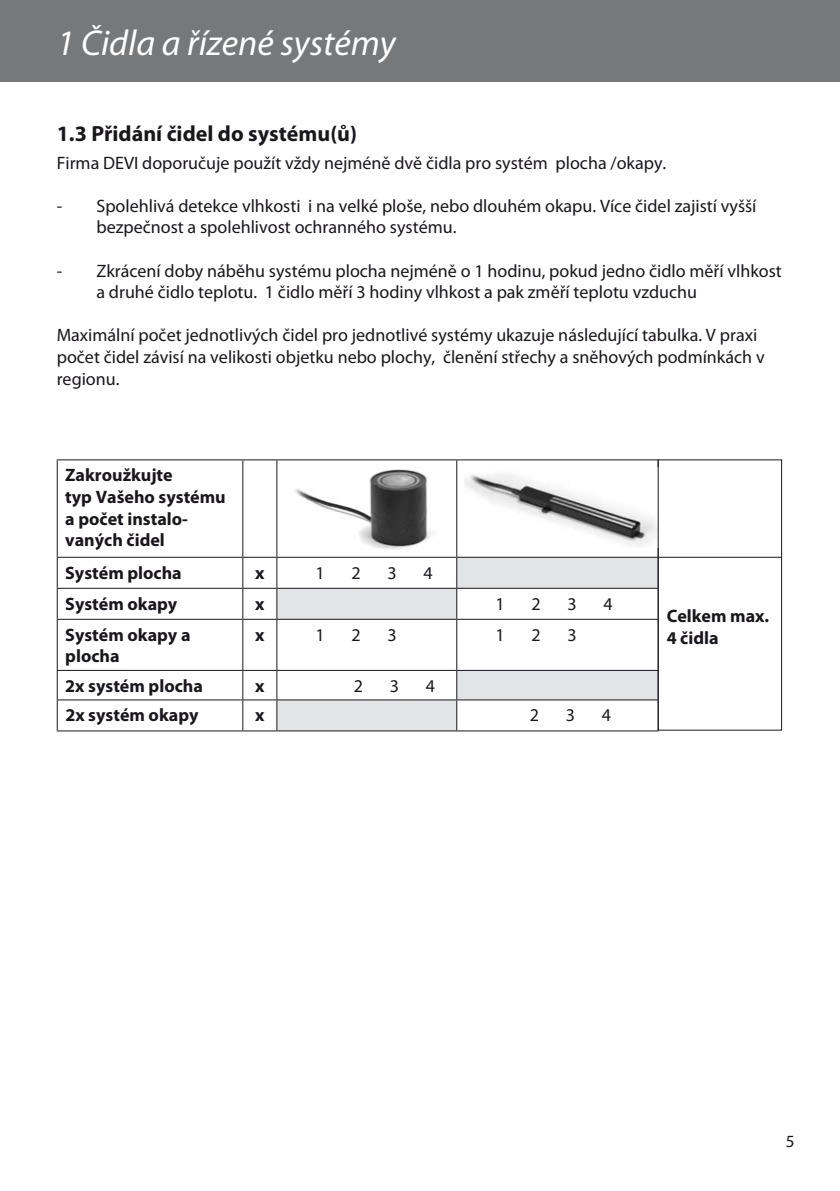
<style>
.page{position:relative;width:840px;height:1191px;background:#fff}
.page>*{position:absolute;margin:0;border:0;box-sizing:border-box;transform-origin:0 0}
.t1{font:italic 36px "Myriad Pro";color:#fff}
.t2{font:700 22px "Myriad Pro";color:#1a171c}
.t3{font:18px/21.6px "Myriad Pro";color:#1a171c}
.t4{font:700 18px/21.6px "Myriad Pro";color:#1a171c}
.t5{font:17.2px "Myriad Pro";color:#1a171c}
</style>
<div class="page">
<div style="left:0;top:0;width:839px;height:81px;background:#77787a"></div>
<svg style="left:277px;top:558px;width:380px;height:172px"></svg>
<hr style="left:57px;top:459px;width:186px;height:1px;background:#1a171c">
<hr style="left:57px;top:460px;width:1px;height:97px;background:#1a171c">
<hr style="left:243px;top:459px;width:34px;height:1px;background:#1a171c">
<hr style="left:242px;top:460px;width:1px;height:97px;background:#1a171c">
<hr style="left:277px;top:459px;width:179px;height:1px;background:#1a171c">
<hr style="left:276px;top:460px;width:1px;height:97px;background:#1a171c">
<hr style="left:456px;top:459px;width:202px;height:1px;background:#1a171c">
<hr style="left:456px;top:460px;width:1px;height:97px;background:#1a171c">
<hr style="left:57px;top:557px;width:186px;height:1px;background:#1a171c">
<hr style="left:57px;top:558px;width:1px;height:30px;background:#1a171c">
<hr style="left:243px;top:557px;width:34px;height:1px;background:#1a171c">
<hr style="left:242px;top:558px;width:1px;height:30px;background:#1a171c">
<hr style="left:277px;top:557px;width:179px;height:1px;background:#1a171c">
<hr style="left:276px;top:558px;width:1px;height:30px;background:#1a171c">
<hr style="left:456px;top:557px;width:202px;height:1px;background:#1a171c">
<hr style="left:456px;top:558px;width:1px;height:30px;background:#1a171c">
<hr style="left:57px;top:588px;width:186px;height:1px;background:#1a171c">
<hr style="left:57px;top:589px;width:1px;height:30px;background:#1a171c">
<hr style="left:243px;top:588px;width:34px;height:1px;background:#1a171c">
<hr style="left:242px;top:589px;width:1px;height:30px;background:#1a171c">
<hr style="left:277px;top:588px;width:179px;height:1px;background:#1a171c">
<hr style="left:276px;top:589px;width:1px;height:30px;background:#1a171c">
<hr style="left:456px;top:588px;width:202px;height:1px;background:#1a171c">
<hr style="left:456px;top:589px;width:1px;height:30px;background:#1a171c">
<hr style="left:57px;top:619px;width:186px;height:1px;background:#1a171c">
<hr style="left:57px;top:620px;width:1px;height:50px;background:#1a171c">
<hr style="left:243px;top:619px;width:34px;height:1px;background:#1a171c">
<hr style="left:242px;top:620px;width:1px;height:50px;background:#1a171c">
<hr style="left:277px;top:619px;width:179px;height:1px;background:#1a171c">
<hr style="left:276px;top:620px;width:1px;height:50px;background:#1a171c">
<hr style="left:456px;top:619px;width:202px;height:1px;background:#1a171c">
<hr style="left:456px;top:620px;width:1px;height:50px;background:#1a171c">
<hr style="left:57px;top:670px;width:186px;height:1px;background:#1a171c">
<svg style="left:57px;top:671px;width:1px;height:28px"></svg>
<hr style="left:243px;top:670px;width:34px;height:1px;background:#1a171c">
<svg style="left:242px;top:671px;width:1px;height:28px"></svg>
<hr style="left:277px;top:670px;width:179px;height:1px;background:#1a171c">
<svg style="left:276px;top:671px;width:1px;height:28px"></svg>
<hr style="left:456px;top:670px;width:202px;height:1px;background:#1a171c">
<svg style="left:456px;top:671px;width:1px;height:28px"></svg>
<hr style="left:57px;top:699px;width:186px;height:1px;background:#1a171c">
<hr style="left:57px;top:700px;width:1px;height:30px;background:#1a171c">
<hr style="left:243px;top:699px;width:34px;height:1px;background:#1a171c">
<hr style="left:242px;top:700px;width:1px;height:30px;background:#1a171c">
<hr style="left:277px;top:699px;width:179px;height:1px;background:#1a171c">
<hr style="left:276px;top:700px;width:1px;height:30px;background:#1a171c">
<hr style="left:456px;top:699px;width:202px;height:1px;background:#1a171c">
<hr style="left:456px;top:700px;width:1px;height:30px;background:#1a171c">
<hr style="left:57px;top:730px;width:186px;height:1px;background:#1a171c">
<hr style="left:243px;top:730px;width:34px;height:1px;background:#1a171c">
<hr style="left:277px;top:730px;width:179px;height:1px;background:#1a171c">
<hr style="left:456px;top:730px;width:202px;height:1px;background:#1a171c">
<img style="left:295px;top:469px;width:137px;height:80px">
<img style="left:464px;top:474px;width:193px;height:73px">
<hr style="left:658px;top:557px;width:122px;height:1px;background:#1a171c">
<h1 class="t1" style="left:57px;top:24px;width:340px">1 Čidla a řízené systémy</h1>
<p class="t2" style="left:57px;top:121px;width:301px">1.3 Přidání čidel do systému(ů)</p>
<p class="t3" style="left:57px;top:152px;width:609px">Firma DEVI doporučuje použít vždy nejméně dvě čidla pro systém plocha /okapy.</p>
<p class="t3" style="left:96px;top:195px;width:661px;text-indent:-40px">- Spolehlivá detekce vlhkosti i na velké ploše, nebo dlouhém okapu. Více čidel zajistí vyšší bezpečnost a spolehlivost ochranného systému.</p>
<p class="t3" style="left:96px;top:260px;width:686px;text-indent:-40px">- Zkrácení doby náběhu systému plocha nejméně o 1 hodinu, pokud jedno čidlo měří vlhkost a druhé čidlo teplotu. 1 čidlo měří 3 hodiny vlhkost a pak změří teplotu vzduchu</p>
<p class="t3" style="left:57px;top:325px;width:709px">Maximální počet jednotlivých čidel pro jednotlivé systémy ukazuje následující tabulka. V praxi počet čidel závisí na velikosti objetku nebo plochy, členění střechy a sněhových podmínkách v regionu.</p>
<p class="t4" style="left:65px;top:465px;width:162px">Zakroužkujte<br>typ Vašeho systému a počet instalo&shy;vaných čidel</p>
<p class="t4" style="left:65px;top:562px;width:118px">Systém plocha</p>
<p class="t4" style="left:255px;top:562px;width:11px">x</p>
<p class="t3" style="left:315px;top:562px;width:11px">1</p>
<p class="t3" style="left:351px;top:562px;width:11px">2</p>
<p class="t3" style="left:387px;top:562px;width:11px">3</p>
<p class="t3" style="left:423px;top:562px;width:11px">4</p>
<p class="t4" style="left:65px;top:593px;width:113px">Systém okapy</p>
<p class="t4" style="left:255px;top:593px;width:11px">x</p>
<p class="t3" style="left:495px;top:593px;width:11px">1</p>
<p class="t3" style="left:531px;top:593px;width:11px">2</p>
<p class="t3" style="left:567px;top:593px;width:11px">3</p>
<p class="t3" style="left:603px;top:593px;width:11px">4</p>
<p class="t4" style="left:65px;top:624px;width:127px">Systém okapy a plocha</p>
<p class="t4" style="left:255px;top:624px;width:11px">x</p>
<p class="t3" style="left:315px;top:624px;width:11px">1</p>
<p class="t3" style="left:351px;top:624px;width:11px">2</p>
<p class="t3" style="left:387px;top:624px;width:11px">3</p>
<p class="t3" style="left:495px;top:624px;width:11px">1</p>
<p class="t3" style="left:531px;top:624px;width:11px">2</p>
<p class="t3" style="left:567px;top:624px;width:11px">3</p>
<p class="t4" style="left:65px;top:675px;width:139px">2x systém plocha</p>
<p class="t4" style="left:255px;top:675px;width:11px">x</p>
<p class="t3" style="left:353px;top:675px;width:11px">2</p>
<p class="t3" style="left:389px;top:675px;width:11px">3</p>
<p class="t3" style="left:425px;top:675px;width:11px">4</p>
<p class="t4" style="left:65px;top:705px;width:135px">2x systém okapy</p>
<p class="t4" style="left:255px;top:705px;width:11px">x</p>
<p class="t3" style="left:529px;top:705px;width:11px">2</p>
<p class="t3" style="left:565px;top:705px;width:11px">3</p>
<p class="t3" style="left:601px;top:705px;width:11px">4</p>
<p class="t4" style="left:666px;top:605px;width:104px">Celkem max.<br>4 čidla</p>
<p class="t5" style="left:785px;top:1132px;width:10px">5</p>
</div>
